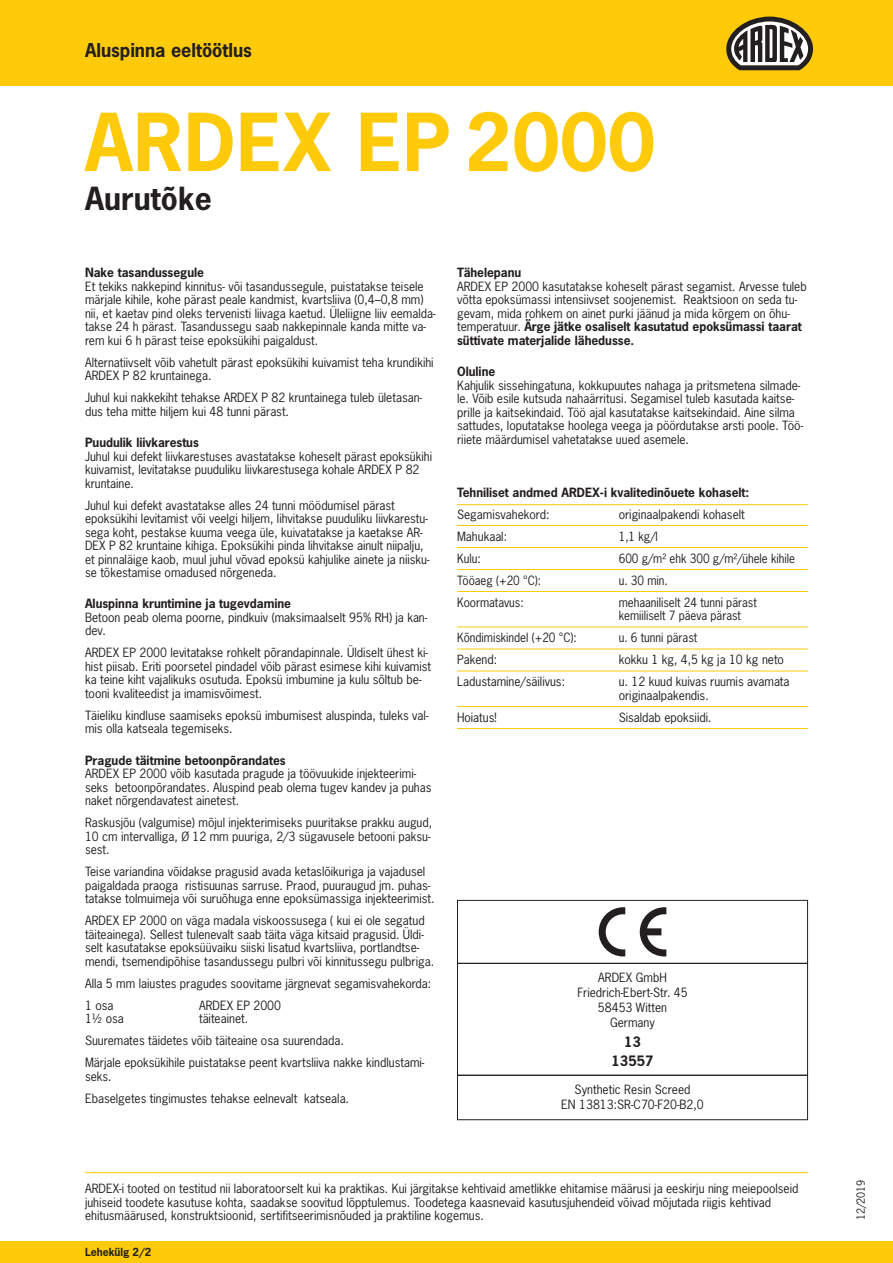
<style>
.page{position:relative;width:893px;height:1263px;background:#fff}
.page>*{position:absolute;margin:0;border:0;box-sizing:border-box;transform-origin:0 0}
.t1{font:700 75px "News Gothic Std";letter-spacing:.015em;color:#feca0a}
.t2{font:700 30px "News Gothic Std";letter-spacing:.005em;color:#231f20}
.t3{font:700 18px "News Gothic Std";color:#231f20}
.t4{font:700 13.5px/19.2px "News Gothic Std";color:#231f20;text-align:center}
.t5{font:12px/13.5px "News Gothic Std";color:#231f20}
.t6{font:700 12px "News Gothic Std";color:#231f20}
.t7{font:12px/13.5px "News Gothic Std";color:#231f20;scale:.96 1}
.t8{font:700 10.5px "News Gothic Std";color:#231f20}
.t9{font:10.5px "News Gothic Std";color:#231f20}
.s1{font-weight:700}
</style>
<div class="page">
<hr style="left:85px;top:1172px;width:723px;height:1px;background:#feca0a">
<div style="left:0;top:1242px;width:893px;height:21px;background:#feca0a"></div>
<div style="left:0;top:0;width:893px;height:85px;background:#feca0a"></div>
<div style="left:457px;top:900px;width:351px;height:64px;border:1px solid #231f20"></div>
<div style="left:457px;top:963px;width:351px;height:112px;border:1px solid #231f20"></div>
<div style="left:457px;top:1075px;width:351px;height:45px;border:1px solid #231f20"></div>
<svg style="left:599px;top:907px;width:26px;height:49px"></svg>
<svg style="left:640px;top:907px;width:26px;height:49px"></svg>
<hr style="left:457px;top:504px;width:351px;height:1px;background:#feca0a">
<hr style="left:457px;top:525px;width:351px;height:1px;background:#feca0a">
<hr style="left:457px;top:547px;width:351px;height:1px;background:#feca0a">
<hr style="left:457px;top:569px;width:351px;height:1px;background:#feca0a">
<hr style="left:457px;top:591px;width:351px;height:1px;background:#feca0a">
<hr style="left:457px;top:627px;width:351px;height:1px;background:#feca0a">
<hr style="left:457px;top:649px;width:351px;height:1px;background:#feca0a">
<hr style="left:457px;top:671px;width:351px;height:1px;background:#feca0a">
<hr style="left:457px;top:706px;width:351px;height:1px;background:#feca0a">
<hr style="left:457px;top:728px;width:351px;height:1px;background:#feca0a">
<svg style="left:726px;top:17px;width:87px;height:53px"></svg>
<h3 class="t3" style="left:85px;top:38px;width:168px">Aluspinna eeltöötlus</h3>
<h1 class="t1" style="left:85px;top:93px;width:571px">ARDEX EP 2000</h1>
<h2 class="t2" style="left:85px;top:179px;width:128px">Aurutõke</h2>
<p class="t6" style="left:85px;top:265px;width:120px">Nake tasandussegule</p>
<p class="t5" style="left:85px;top:279px;width:352px">Et tekiks nakkepind kinnitus- või tasandussegule, puistatakse teisele märjale kihile, kohe pärast peale kandmist, kvartsliiva (0,4–0,8 mm) nii, et kaetav pind oleks tervenisti liivaga kaetud. Üleliigne liiv eemalda&shy;takse 24 h pärast. Tasandussegu saab nakkepinnale kanda mitte va&shy;rem kui 6 h pärast teise epoksükihi paigaldust.</p>
<p class="t5" style="left:85px;top:355px;width:350px">Alternatiivselt võib vahetult pärast epoksükihi kuivamist teha krundikihi<br>ARDEX P 82 kruntainega.</p>
<p class="t5" style="left:85px;top:391px;width:338px">Juhul kui nakkekiht tehakse ARDEX P 82 kruntainega tuleb ületasan&shy;dus teha mitte hiljem kui 48 tunni pärast.</p>
<p class="t6" style="left:85px;top:434px;width:115px">Puudulik liivkarestus</p>
<p class="t5" style="left:85px;top:449px;width:349px">Juhul kui defekt liivkarestuses avastatakse koheselt pärast epoksükihi kuivamist, levitatakse puuduliku liivkarestusega kohale ARDEX P 82 kruntaine.</p>
<p class="t5" style="left:85px;top:498px;width:346px">Juhul kui defekt avastatakse alles 24 tunni möödumisel pärast epoksükihi levitamist või veelgi hiljem, lihvitakse puuduliku liivkarestu&shy;sega koht, pestakse kuuma veega üle, kuivatatakse ja kaetakse AR-DEX P 82 kruntaine kihiga. Epoksükihi pinda lihvitakse ainult niipalju, et pinnaläige kaob, muul juhul võvad epoksü kahjulike ainete ja niisku&shy;se tõkestamise omadused nõrgeneda.</p>
<p class="t6" style="left:85px;top:596px;width:208px">Aluspinna kruntimine ja tugevdamine</p>
<p class="t5" style="left:85px;top:610px;width:344px">Betoon peab olema poorne, pindkuiv (maksimaalselt 95% RH) ja kan&shy;dev.</p>
<p class="t5" style="left:85px;top:646px;width:348px">ARDEX EP 2000 levitatakse rohkelt põrandapinnale. Üldiselt ühest ki&shy;hist piisab. Eriti poorsetel pindadel võib pärast esimese kihi kuivamist ka teine kiht vajalikuks osutuda. Epoksü imbumine ja kulu sõltub be&shy;tooni kvaliteedist ja imamisvõimest.</p>
<p class="t5" style="left:85px;top:708px;width:345px">Täieliku kindluse saamiseks epoksü imbumisest aluspinda, tuleks val&shy;mis olla katseala tegemiseks.</p>
<p class="t6" style="left:85px;top:752px;width:202px">Pragude täitmine betoonpõrandates</p>
<p class="t5" style="left:85px;top:767px;width:348px">ARDEX EP 2000 võib kasutada pragude ja töövuukide injekteerimi&shy;seks betoonpõrandates. Aluspind peab olema tugev kandev ja puhas naket nõrgendavatest ainetest.</p>
<p class="t5" style="left:85px;top:816px;width:349px">Raskusjõu (valgumise) mõjul injekterimiseks puuritakse prakku augud,<br>10 cm intervalliga, Ø 12 mm puuriga, 2/3 sügavusele betooni paksu&shy;sest.</p>
<p class="t5" style="left:85px;top:865px;width:351px">Teise variandina võidakse pragusid avada ketaslõikuriga ja vajadusel paigaldada praoga ristisuunas sarruse. Praod, puuraugud jm. puhas&shy;tatakse tolmuimeja või suruõhuga enne epoksümassiga injekteerimist.</p>
<p class="t5" style="left:85px;top:914px;width:351px">ARDEX EP 2000 on väga madala viskoossusega ( kui ei ole segatud täiteainega). Sellest tulenevalt saab täita väga kitsaid pragusid. Üldi&shy;selt kasutatakse epoksüüvaiku siiski lisatud kvartsliiva, portlandtse&shy;mendi, tsemendipõhise tasandussegu pulbri või kinnitussegu pulbriga.</p>
<p class="t5" style="left:85px;top:972px;width:348px;line-height:22px">Alla 5 mm laiustes pragudes soovitame järgnevat segamisvahekorda:<br>1 osa</p>
<p class="t5" style="left:199px;top:998px;width:84px">ARDEX EP 2000</p>
<p class="t5" style="left:85px;top:1012px;width:40px">1½ osa</p>
<p class="t5" style="left:85px;top:1007px;width:341px;line-height:22px;text-indent:114px">täiteainet.<br>Suuremates täidetes võib täiteaine osa suurendada.<br>Märjale epoksükihile puistatakse peent kvartsliiva nakke kindlustami-</p>
<p class="t5" style="left:85px;top:1065px;width:266px;line-height:22px">seks.<br>Ebaselgetes tingimustes tehakse eelnevalt katseala.</p>
<p class="t6" style="left:457px;top:265px;width:66px">Tähelepanu</p>
<p class="t5" style="left:457px;top:279px;width:351px">ARDEX EP 2000 kasutatakse koheselt pärast segamist. Arvesse tuleb võtta epoksümassi intensiivset soojenemist. Reaktsioon on seda tu&shy;gevam, mida rohkem on ainet purki jäänud ja mida kõrgem on õhu&shy;temperatuur. <span class="s1">Ärge jätke osaliselt kasutatud epoksümassi taarat süttivate materjalide lähedusse.</span></p>
<p class="t6" style="left:457px;top:363px;width:40px">Oluline</p>
<p class="t5" style="left:457px;top:378px;width:348px">Kahjulik sissehingatuna, kokkupuutes nahaga ja pritsmetena silmade&shy;le. Võib esile kutsuda nahaärritusi. Segamisel tuleb kasutada kaitse&shy;prille ja kaitsekindaid. Töö ajal kasutatakse kaitsekindaid. Aine silma sattudes, loputatakse hoolega veega ja pöördutakse arsti poole. Töö&shy;riiete määrdumisel vahetatakse uued asemele.</p>
<p class="t6" style="left:457px;top:484px;width:294px">Tehniliset andmed ARDEX-i kvalitedinõuete kohaselt:</p>
<p class="t5" style="left:457px;top:507px;width:94px">Segamisvahekord:</p>
<p class="t5" style="left:619px;top:507px;width:128px">originaalpakendi kohaselt</p>
<p class="t5" style="left:457px;top:529px;width:52px">Mahukaal:</p>
<p class="t7" style="left:619px;top:529px;width:42px">1,1 kg/l</p>
<p class="t7" style="left:457px;top:551px;width:26px">Kulu:</p>
<p class="t7" style="left:619px;top:551px;width:185px">600 g/m² ehk 300 g/m²/ühele kihile</p>
<p class="t7" style="left:457px;top:573px;width:89px">Tööaeg (+20 °C):</p>
<p class="t7" style="left:619px;top:573px;width:53px">u. 30 min.</p>
<p class="t7" style="left:457px;top:595px;width:71px">Koormatavus:</p>
<p class="t7" style="left:619px;top:595px;width:145px">mehaaniliselt 24 tunni pärast kemiiliselt 7 päeva pärast</p>
<p class="t7" style="left:457px;top:631px;width:126px">Kõndimiskindel (+20 °C):</p>
<p class="t7" style="left:619px;top:631px;width:83px">u. 6 tunni pärast</p>
<p class="t5" style="left:457px;top:653px;width:42px">Pakend:</p>
<p class="t5" style="left:619px;top:653px;width:167px">kokku 1 kg, 4,5 kg ja 10 kg neto</p>
<p class="t5" style="left:457px;top:675px;width:109px">Ladustamine/säilivus:</p>
<p class="t5" style="left:619px;top:675px;width:172px">u. 12 kuud kuivas ruumis avamata originaalpakendis.</p>
<p class="t5" style="left:457px;top:710px;width:41px">Hoiatus!</p>
<p class="t5" style="left:619px;top:710px;width:94px">Sisaldab epoksiidi.</p>
<p class="t5" style="left:577px;top:970px;width:112px;line-height:15px;text-align:center">ARDEX GmbH<br>Friedrich-Ebert-Str. 45<br>58453 Witten<br>Germany</p>
<p class="t4" style="left:611px;top:1032px;width:43px">13<br>13557</p>
<p class="t5" style="left:561px;top:1082px;width:144px;line-height:15px;text-align:center">Synthetic Resin Screed<br>EN 13813:SR-C70-F20-B2,0</p>
<p class="t5" style="left:85px;top:1182px;width:715px">ARDEX-i tooted on testitud nii laboratoorselt kui ka praktikas. Kui järgitakse kehtivaid ametlikke ehitamise määrusi ja eeskirju ning meiepoolseid juhiseid toodete kasutuse kohta, saadakse soovitud lõpptulemus. Toodetega kaasnevaid kasutusjuhendeid võivad mõjutada riigis kehtivad ehitusmäärused, konstruktsioonid, sertifitseerimisnõuded ja praktiline kogemus.</p>
<p class="t9" style="left:854px;top:1220px;width:42px;rotate:-90deg">12/2019</p>
<p class="t8" style="left:85px;top:1245px;width:68px">Lehekülg 2/2</p>
</div>
